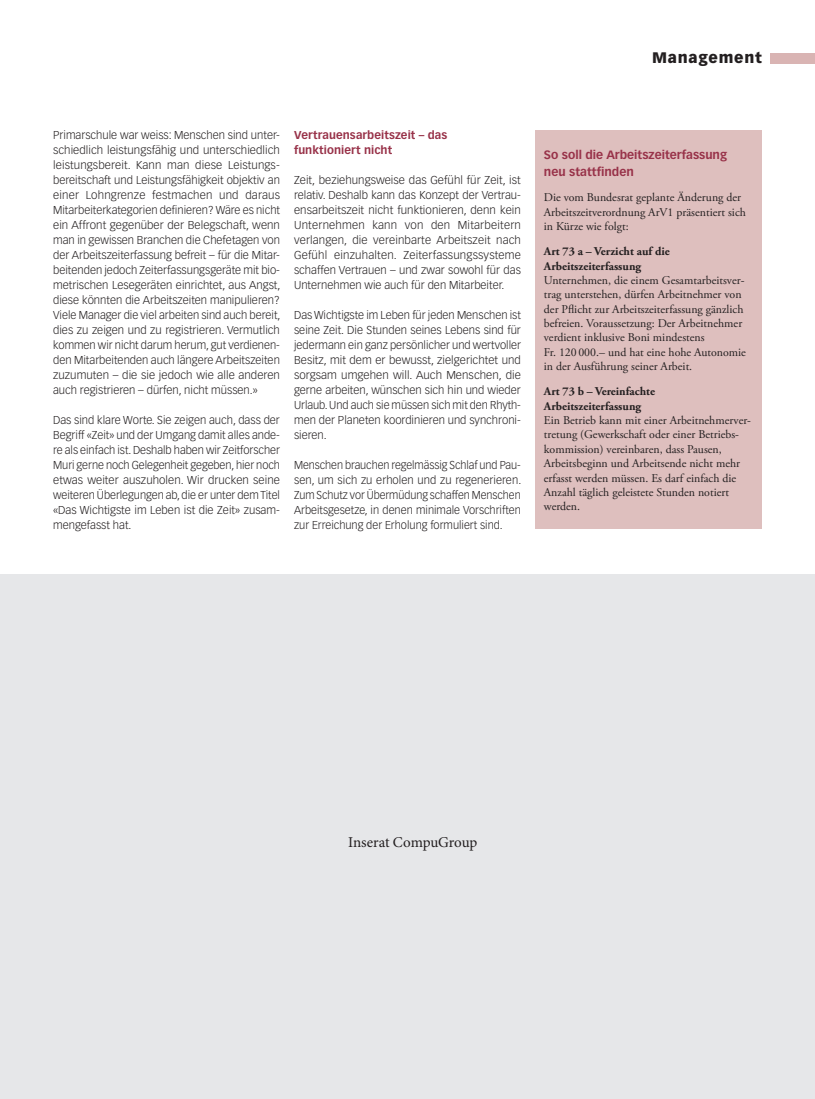
<style>
.page{position:relative;width:815px;height:1099px;background:#fff}
.page>*{position:absolute;margin:0;border:0;box-sizing:border-box;transform-origin:0 0}
.t1{font:15px "Minion Pro";letter-spacing:-.01em;color:#231f20}
.t2{font:900 15px "Vectora LT Std";letter-spacing:.05em;color:#231f20}
.t3{font:11.88px/14.4px "Adobe Garamond Pro";color:#231f20}
.t4{font:700 11.88px/14.4px "Adobe Garamond Pro";color:#231f20}
.t5{font:700 11.88px/17.5px "Vectora LT Std";color:#983249}
.t6{font:300 11.25px/15px "Vectora LT Std";color:#231f20;text-align:justify}
.t7{font:700 11.25px/15px "Vectora LT Std";letter-spacing:.01em;color:#983249}
</style>
<div class="page">
<div style="left:770px;top:53px;width:45px;height:10px;background:#d9b4b3"></div>
<div style="left:0;top:574px;width:815px;height:524px;background:#e6e7e9"></div>
<div style="left:535px;top:130px;width:227px;height:399px;background:#debfbe"></div>
<h1 class="t2" style="left:652px;top:49px;width:111px">Management</h1>
<p class="t6" style="left:53px;top:128px;width:229px;text-align:left">Primarschule war weiss: Menschen sind unter&shy;schiedlich leistungsfähig und unterschiedlich leistungsbereit. Kann man diese Leistungs&shy;bereitschaft und Leistungsfähigkeit objektiv an einer Lohngrenze festmachen und daraus Mitarbeiterkategorien definieren? Wäre es nicht ein Affront gegenüber der Belegschaft, wenn man in gewissen Branchen die Chefetagen von der Arbeitszeiterfassung befreit – für die Mitar&shy;beitenden jedoch Zeiterfassungsgeräte mit bio&shy;metrischen Lesegeräten einrichtet, aus Angst, diese könnten die Arbeitszeiten manipulieren?<br>Viele Manager die viel arbeiten sind auch bereit, dies zu zeigen und zu registrieren. Vermutlich kommen wir nicht darum herum, gut verdienen&shy;den Mitarbeitenden auch längere Arbeitszeiten zuzumuten – die sie jedoch wie alle anderen auch registrieren – dürfen, nicht müssen.»</p>
<p class="t6" style="left:53px;top:413px;width:228px">Das sind klare Worte. Sie zeigen auch, dass der Begriff «Zeit» und der Umgang damit alles ande&shy;re als einfach ist. Deshalb haben wir Zeitforscher Muri gerne noch Gelegenheit gegeben, hier noch etwas weiter auszuholen. Wir drucken seine weiteren Überlegungen ab, die er unter dem Titel «Das Wichtigste im Leben ist die Zeit» zusam&shy;mengefasst hat.</p>
<p class="t7" style="left:294px;top:128px;width:155px">Vertrauensarbeitszeit – das funktioniert nicht</p>
<p class="t6" style="left:294px;top:173px;width:228px">Zeit, beziehungsweise das Gefühl für Zeit, ist relativ. Deshalb kann das Konzept der Vertrau&shy;ensarbeitszeit nicht funktionieren, denn kein Unternehmen kann von den Mitarbeitern verlangen, die vereinbarte Arbeitszeit nach Gefühl einzuhalten. Zeiterfassungssysteme schaffen Vertrauen – und zwar sowohl für das Unternehmen wie auch für den Mitarbeiter.</p>
<p class="t6" style="left:294px;top:308px;width:228px">Das Wichtigste im Leben für jeden Menschen ist seine Zeit. Die Stunden seines Lebens sind für jedermann ein ganz persönlicher und wertvoller Besitz, mit dem er bewusst, zielgerichtet und sorgsam umgehen will. Auch Menschen, die gerne arbeiten, wünschen sich hin und wieder Urlaub. Und auch sie müssen sich mit den Rhyth&shy;men der Planeten koordinieren und synchroni&shy;sieren.</p>
<p class="t6" style="left:294px;top:458px;width:229px">Menschen brauchen regelmässig Schlaf und Pau&shy;sen, um sich zu erholen und zu regenerieren.<br>Zum Schutz vor Übermüdung schaffen Menschen Arbeitsgesetze, in denen minimale Vorschriften zur Erreichung der Erholung formuliert sind.</p>
<p class="t5" style="left:544px;top:146px;width:185px">So soll die Arbeitszeiterfassung neu stattfinden</p>
<p class="t3" style="left:544px;top:191px;width:203px">Die vom Bundesrat geplante Änderung der<br>Arbeitszeitverordnung ArV1 präsentiert sich in Kürze wie folgt:</p>
<p class="t4" style="left:544px;top:244px;width:127px">Art 73 a – Verzicht auf die<br>Arbeitszeiterfassung</p>
<p class="t3" style="left:544px;top:273px;width:204px">Unternehmen, die einem Gesamtarbeitsver&shy;trag unterstehen, dürfen Arbeitnehmer von der Pflicht zur Arbeitszeiterfassung gänzlich befreien. Voraussetzung: Der Arbeitnehmer verdient inklusive Boni mindestens<br>Fr. 120000.– und hat eine hohe Autonomie in der Ausführung seiner Arbeit.</p>
<p class="t4" style="left:544px;top:384px;width:113px">Art 73 b – Vereinfachte<br>Arbeitszeiterfassung</p>
<p class="t3" style="left:544px;top:413px;width:209px">Ein Betrieb kann mit einer Arbeitnehmerver&shy;tretung (Gewerkschaft oder einer Betriebs&shy;kommission) vereinbaren, dass Pausen, Arbeitsbeginn und Arbeitsende nicht mehr erfasst werden müssen. Es darf einfach die Anzahl täglich geleistete Stunden notiert werden.</p>
<h1 class="t1" style="left:348px;top:832px;width:131px">Inserat CompuGroup</h1>
</div>
